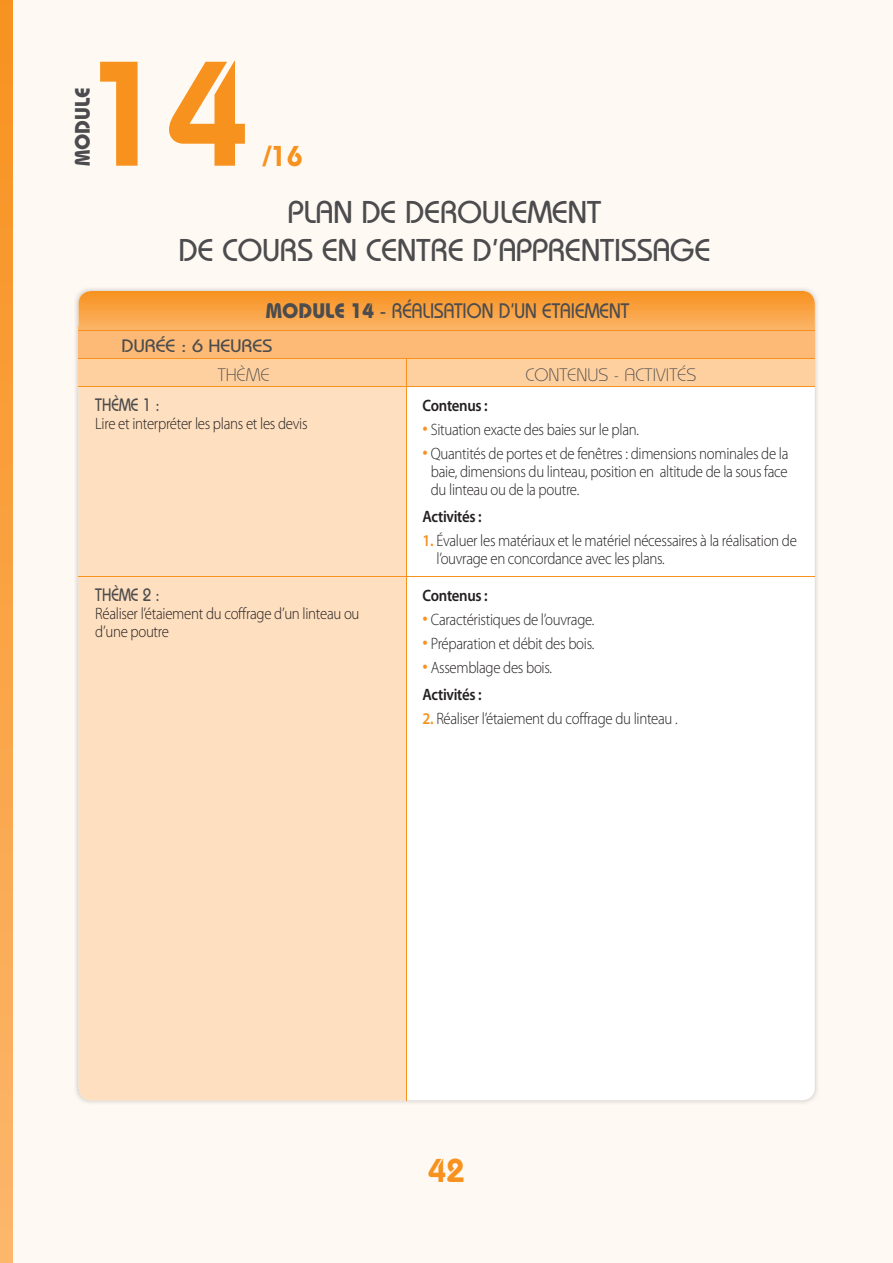
<style>
.page{position:relative;width:893px;height:1263px;background:#fff9f3}
.page>*{position:absolute;margin:0;border:0;box-sizing:border-box;transform-origin:0 0}
.t1{font:600 148.5px "Bauhaus";color:#f7921f}
.t2{font:600 33px "Bauhaus";color:#f7921f}
.t3{font:500 31.5px/37.8px "Bauhaus";color:#4c4c4e;text-align:center}
.t4{font:600 28.65px "Bauhaus";color:#f7921f}
.t5{font:500 21px "Bauhaus";color:#4c4c4e}
.t6{font:700 21px "Bauhaus";color:#4c4c4e}
.t7{font:300 18px "Bauhaus";color:#4c4c4e}
.t8{font:500 18px "Bauhaus";color:#4c4c4e;scale:.85 1}
.t9{font:500 18px "Bauhaus";color:#4c4c4e;scale:1.1 1}
.t10{font:300 16.5px/18px "Myriad Pro";letter-spacing:-.02em;color:#231f20;scale:.9 1}
.t11{font:600 16.5px "Myriad Pro";letter-spacing:-.02em;color:#231f20;scale:.9 1}
.s1{font-weight:700}
.s2{font-size:24px;color:#f7921f}
.s3{font-weight:600;color:#f7921f}
.s4{font-weight:600}
</style>
<div class="page">
<svg style="left:0;top:0;width:13px;height:1263px;background:#f9a445"></svg>
<div style="left:79px;top:291px;width:736px;height:809px;background:#fff;border-radius:13px"></div>
<div style="left:79px;top:387px;width:327px;height:713px;background:#fedfbf"></div>
<hr style="left:79px;top:576px;width:736px;height:1px;background:#f7921f">
<div style="left:79px;top:325px;width:736px;height:33px;background:#fcba76"></div>
<div style="left:79px;top:359px;width:736px;height:28px;background:#fed09f"></div>
<svg style="left:79px;top:291px;width:736px;height:39px;background:#f9a343"></svg>
<hr style="left:79px;top:358px;width:736px;height:1px;background:#f7921f">
<hr style="left:79px;top:330px;width:736px;height:1px;background:#f7921f">
<hr style="left:79px;top:386px;width:736px;height:1px;background:#f7921f">
<hr style="left:406px;top:359px;width:1px;height:741px;background:#f7921f">
<p class="t6" style="left:75px;top:166px;width:81px;rotate:-90deg">MODULE</p>
<h1 class="t1" style="left:85px;top:62px;width:167px">14</h1>
<h3 class="t4" style="left:263px;top:146px;width:41px">/16</h3>
<h3 class="t3" style="left:178px;top:197px;width:534px">PLAN DE DEROULEMENT<br>DE COURS EN CENTRE D’APPRENTISSAGE</h3>
<p class="t5" style="left:266px;top:303px;width:365px"><span class="s1">MODULE 14</span> - RÉALISATION D’UN ETAIEMENT</p>
<p class="t9" style="left:122px;top:339px;width:139px">DURÉE : 6 HEURES</p>
<p class="t7" style="left:218px;top:368px;width:53px">THÈME</p>
<p class="t7" style="left:525px;top:368px;width:172px">CONTENUS - ACTIVITÉS</p>
<p class="t8" style="left:95px;top:398px;width:78px">THÈME 1 :</p>
<p class="t10" style="left:95px;top:416px;width:237px">Lire et interpréter les plans et les devis</p>
<p class="t11" style="left:423px;top:399px;width:74px">Contenus :</p>
<p class="t10" style="left:423px;top:422px;width:242px"><span class="s2">•</span> Situation exacte des baies sur le plan.</p>
<p class="t10" style="left:431px;top:446px;width:399px;text-align:justify;text-indent:-8px"><span class="s2">•</span> Quantités de portes et de fenêtres : dimensions nominales de la baie, dimensions du linteau, position en altitude de la sous face du linteau ou de la poutre.</p>
<p class="t11" style="left:423px;top:510px;width:67px">Activités :</p>
<p class="t10" style="left:436px;top:533px;width:402px;text-indent:-14px"><span class="s3">1.</span> Évaluer les matériaux et le matériel nécessaires à la réalisation de l’ouvrage en concordance avec les plans.</p>
<p class="t11" style="left:423px;top:589px;width:74px">Contenus :</p>
<p class="t10" style="left:423px;top:612px;width:193px"><span class="s2">•</span> Caractéristiques de l’ouvrage.</p>
<p class="t10" style="left:423px;top:636px;width:192px"><span class="s2">•</span> Préparation et débit des bois.</p>
<p class="t10" style="left:423px;top:656px;width:145px;line-height:27px"><span class="s2">•</span> Assemblage des bois.<br><span class="s4">Activités :</span></p>
<p class="t10" style="left:423px;top:711px;width:285px"><span class="s3">2.</span> Réaliser l’étaiement du coffrage du linteau .</p>
<p class="t8" style="left:95px;top:588px;width:78px">THÈME 2 :</p>
<p class="t10" style="left:95px;top:606px;width:295px">Réaliser l’étaiement du coffrage d’un linteau ou d’une poutre</p>
<h2 class="t2" style="left:428px;top:1159px;width:38px">42</h2>
</div>
